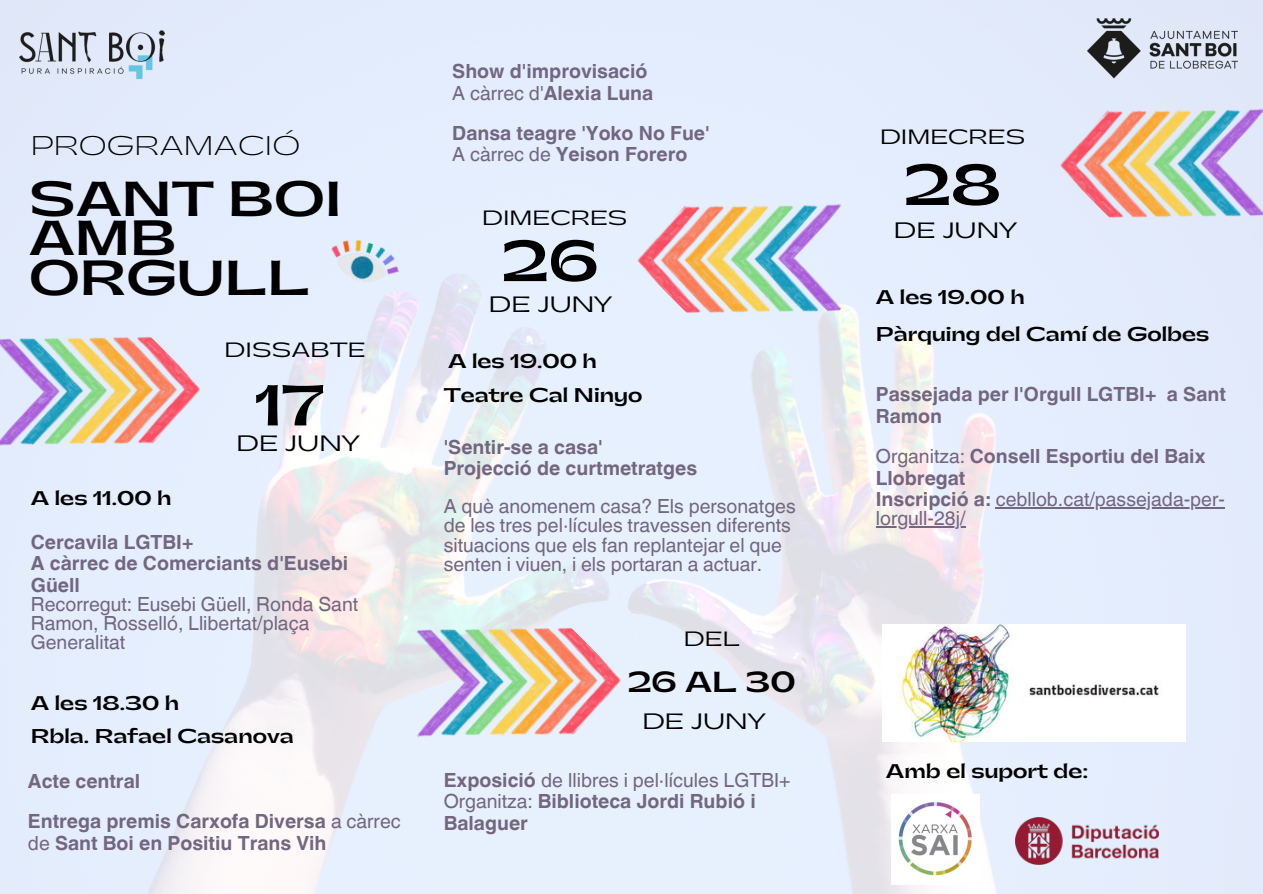
<style>
.page{position:relative;width:1263px;height:894px;background:#fff}
.page>*{position:absolute;margin:0;border:0;box-sizing:border-box;transform-origin:0 0}
.t1{font:700 54.3px "Gatwick";color:#000}
.t2{font:700 46.35px/39.3px "Gatwick";color:#000}
.t3{font:700 27.3px "Gatwick";color:#000}
.t4{font:300 25.95px "Gatwick";color:#000}
.t5{font:21.15px "Gatwick";color:#000}
.t6{font:19.65px "Gatwick";color:#000}
.t7{font:700 19.5px/21.3px "Helvetica World";color:#726680}
.t8{font:19.5px/19px "Helvetica World";color:#726680}
.t9{font:700 18.75px "Gatwick";color:#000}
.s1{font-weight:400}
.s2{font-weight:700}
</style>
<div class="page">
<img style="left:0;top:0;width:1263px;height:893px">
<img style="left:0;top:261px;width:205px;height:261px">
<img style="left:365px;top:552px;width:261px;height:261px">
<img style="left:1055px;top:32px;width:208px;height:261px">
<img style="left:891px;top:794px;width:88px;height:90px">
<img style="left:1015px;top:817px;width:143px;height:47px">
<img style="left:16px;top:16px;width:154px;height:73px">
<img style="left:1087px;top:13px;width:151px;height:68px">
<img style="left:883px;top:624px;width:302px;height:117px">
<img style="left:324px;top:231px;width:81px;height:62px">
<hr style="left:996px;top:507px;width:229px;height:1px;background:#726680">
<hr style="left:876px;top:526px;width:89px;height:1px;background:#726680">
<img style="left:632px;top:127px;width:261px;height:261px">
<p class="t4" style="left:31px;top:132px;width:271px">PROGRAMACIÓ</p>
<p class="t2" style="left:29px;top:181px;width:314px">SANT BOI<br>AMB<br>ORGULL</p>
<p class="t9" style="left:31px;top:488px;width:142px">A les 11.00 h</p>
<p class="t6" style="left:225px;top:340px;width:143px">DISSABTE</p>
<p class="t1" style="left:255px;top:378px;width:70px">17</p>
<p class="t5" style="left:237px;top:432px;width:125px">DE JUNY</p>
<p class="t7" style="left:31px;top:529px;width:164px">Cercavila LGTBI+</p>
<p class="t7" style="left:31px;top:550px;width:319px">A càrrec de Comerciants d'Eusebi<br>Güell</p>
<p class="t8" style="left:31px;top:594px;width:329px">Recorregut: Eusebi Güell, Ronda Sant<br>Ramon, Rosselló, Llibertat/plaça<br>Generalitat</p>
<p class="t9" style="left:31px;top:693px;width:150px">A les 18.30 h</p>
<p class="t9" style="left:31px;top:726px;width:265px">Rbla. Rafael Casanova</p>
<p class="t7" style="left:28px;top:768px;width:114px">Acte central</p>
<p class="t7" style="left:28px;top:808px;width:374px">Entrega premis Carxofa Diversa <span class="s1">a càrrec de</span> Sant Boi en Positiu Trans Vih</p>
<p class="t7" style="left:452px;top:59px;width:197px">Show d'improvisació</p>
<p class="t7" style="left:452px;top:80px;width:203px"><span class="s1">A càrrec d'</span>Alexia Luna</p>
<p class="t7" style="left:452px;top:120px;width:259px">Dansa teagre 'Yoko No Fue'</p>
<p class="t7" style="left:452px;top:142px;width:237px"><span class="s1">A càrrec de</span> Yeison Forero</p>
<p class="t6" style="left:482px;top:208px;width:147px">DIMECRES</p>
<p class="t1" style="left:502px;top:234px;width:98px">26</p>
<p class="t5" style="left:489px;top:293px;width:125px">DE JUNY</p>
<p class="t9" style="left:448px;top:351px;width:150px">A les 19.00 h</p>
<p class="t9" style="left:444px;top:385px;width:200px">Teatre Cal Ninyo</p>
<p class="t7" style="left:444px;top:434px;width:161px">'Sentir-se a casa'</p>
<p class="t7" style="left:444px;top:455px;width:255px">Projecció de curtmetratges</p>
<p class="t8" style="left:444px;top:497px;width:354px">A què anomenem casa? Els personatges de les tres pel·lícules travessen diferents situacions que els fan replantejar el que senten i viuen, i els portaran a actuar.</p>
<p class="t6" style="left:684px;top:629px;width:58px">DEL</p>
<p class="t3" style="left:628px;top:668px;width:169px">26 AL 30</p>
<p class="t5" style="left:642px;top:710px;width:125px">DE JUNY</p>
<p class="t8" style="left:444px;top:770px;width:349px"><span class="s2">Exposició</span> de llibres i pel·lícules LGTBI+</p>
<p class="t7" style="left:444px;top:788px;width:314px"><span class="s1">Organitza:</span> Biblioteca Jordi Rubió i<br>Balaguer</p>
<p class="t6" style="left:880px;top:127px;width:147px">DIMECRES</p>
<p class="t1" style="left:904px;top:158px;width:98px">28</p>
<p class="t5" style="left:894px;top:220px;width:125px">DE JUNY</p>
<p class="t9" style="left:876px;top:288px;width:150px">A les 19.00 h</p>
<p class="t9" style="left:876px;top:325px;width:335px">Pàrquing del Camí de Golbes</p>
<p class="t7" style="left:876px;top:381px;width:351px">Passejada per l'Orgull LGTBI+ a Sant<br>Ramon</p>
<p class="t7" style="left:876px;top:443px;width:331px"><span class="s1">Organitza:</span> Consell Esportiu del Baix<br>Llobregat</p>
<p class="t8" style="left:876px;top:489px;width:350px"><span class="s2">Inscripció a:</span> cebllob.cat/passejada-per&shy;lorgull-28j/</p>
<p class="t9" style="left:886px;top:761px;width:203px">Amb el suport de:</p>
</div>
